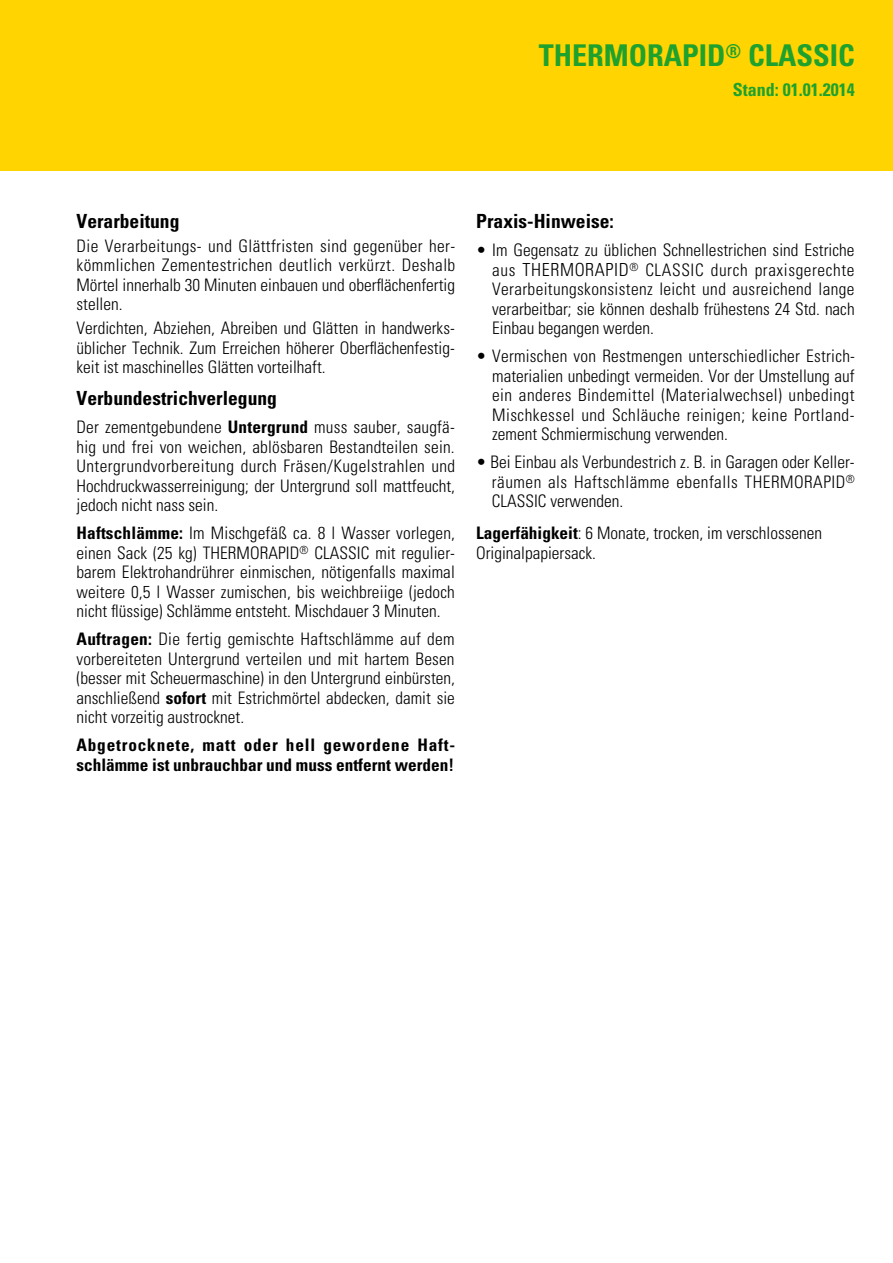
<style>
.page{position:relative;width:893px;height:1263px;background:#fff}
.page>*{position:absolute;margin:0;border:0;box-sizing:border-box;transform-origin:0 0}
.t1{font:700 condensed 30px "Univers LT";color:#1fa12e}
.t2{font:700 condensed 19.5px "Univers LT";color:#000}
.t3{font:700 condensed 18px "Univers LT";color:#1fa12e}
.t4{font:300 condensed 17.25px/19.5px "Univers LT";color:#000;text-align:justify}
.t5{font:700 condensed 17.25px/19.5px "Univers LT";color:#000}
.s1{font-weight:700}
.s2{font-size:18px}
</style>
<div class="page">
<div style="left:0;top:0;width:893px;height:170px;background:#ffd400"></div>
<h1 class="t1" style="left:539px;top:37px;width:317px">THERMORAPID<sup>®</sup> CLASSIC</h1>
<p class="t3" style="left:733px;top:79px;width:123px">Stand: 01.01.2014</p>
<p class="t2" style="left:77px;top:209px;width:104px">Verarbeitung</p>
<p class="t4" style="left:77px;top:236px;width:380px">Die Verarbeitungs- und Glättfristen sind gegenüber her&shy;kömmlichen Zementestrichen deutlich verkürzt. Deshalb Mörtel innerhalb 30 Minuten einbauen und oberflächenfertig stellen.</p>
<p class="t4" style="left:77px;top:318px;width:380px">Verdichten, Abziehen, Abreiben und Glätten in handwerks&shy;üblicher Technik. Zum Erreichen höherer Oberflächenfestig&shy;keit ist maschinelles Glätten vorteilhaft.</p>
<p class="t2" style="left:77px;top:386px;width:202px">Verbundestrichverlegung</p>
<p class="t4" style="left:77px;top:418px;width:380px">Der zementgebundene <span class="s1">Untergrund</span> muss sauber, saugfä&shy;hig und frei von weichen, ablösbaren Bestandteilen sein.<br>Untergrundvorbereitung durch Fräsen/Kugelstrahlen und Hochdruckwasserreinigung; der Untergrund soll mattfeucht, jedoch nicht nass sein.</p>
<p class="t4" style="left:77px;top:524px;width:380px"><span class="s1">Haftschlämme:</span> Im Mischgefäß ca. 8 l Wasser vorlegen, einen Sack (25 kg) THERMORAPID<sup>®</sup> CLASSIC mit regulier&shy;barem Elektrohandrührer einmischen, nötigenfalls maximal weitere 0,5 l Wasser zumischen, bis weichbreiige (jedoch nicht flüssige) Schlämme entsteht. Mischdauer 3 Minuten.</p>
<p class="t4" style="left:77px;top:630px;width:380px"><span class="s1">Auftragen:</span> Die fertig gemischte Haftschlämme auf dem vorbereiteten Untergrund verteilen und mit hartem Besen (besser mit Scheuermaschine) in den Untergrund einbürsten, anschließend <span class="s1">sofort</span> mit Estrichmörtel abdecken, damit sie nicht vorzeitig austrocknet.</p>
<p class="t5" style="left:77px;top:735px;width:380px">Abgetrocknete, matt oder hell gewordene Haft&shy;schlämme ist unbrauchbar und muss entfernt werden!</p>
<p class="t2" style="left:476px;top:209px;width:139px">Praxis-Hinweise:</p>
<p class="t4" style="left:492px;top:240px;width:364px;text-indent:-16px">• Im Gegensatz zu üblichen Schnellestrichen sind Estriche aus <span class="s2">THERMORAPID</span><sup>®</sup> CLASSIC durch praxisgerechte Verarbeitungskonsistenz leicht und ausreichend lange verarbeitbar; sie können deshalb frühestens 24 Std. nach Einbau begangen werden.</p>
<p class="t4" style="left:492px;top:346px;width:364px;text-indent:-16px">• Vermischen von Restmengen unterschiedlicher Estrich&shy;materialien unbedingt vermeiden. Vor der Umstellung auf ein anderes Bindemittel (Materialwechsel) unbedingt Mischkessel und Schläuche reinigen; keine Portland&shy;zement Schmiermischung verwenden.</p>
<p class="t4" style="left:492px;top:452px;width:364px;text-indent:-16px">• Bei Einbau als Verbundestrich z. B. in Garagen oder Keller&shy;räumen als Haftschlämme ebenfalls THERMORAPID<sup>® </sup>CLASSIC verwenden.</p>
<p class="t4" style="left:476px;top:524px;width:347px"><span class="s1">Lagerfähigkeit</span>: 6 Monate, trocken, im verschlossenen<br>Originalpapiersack.</p>
</div>
